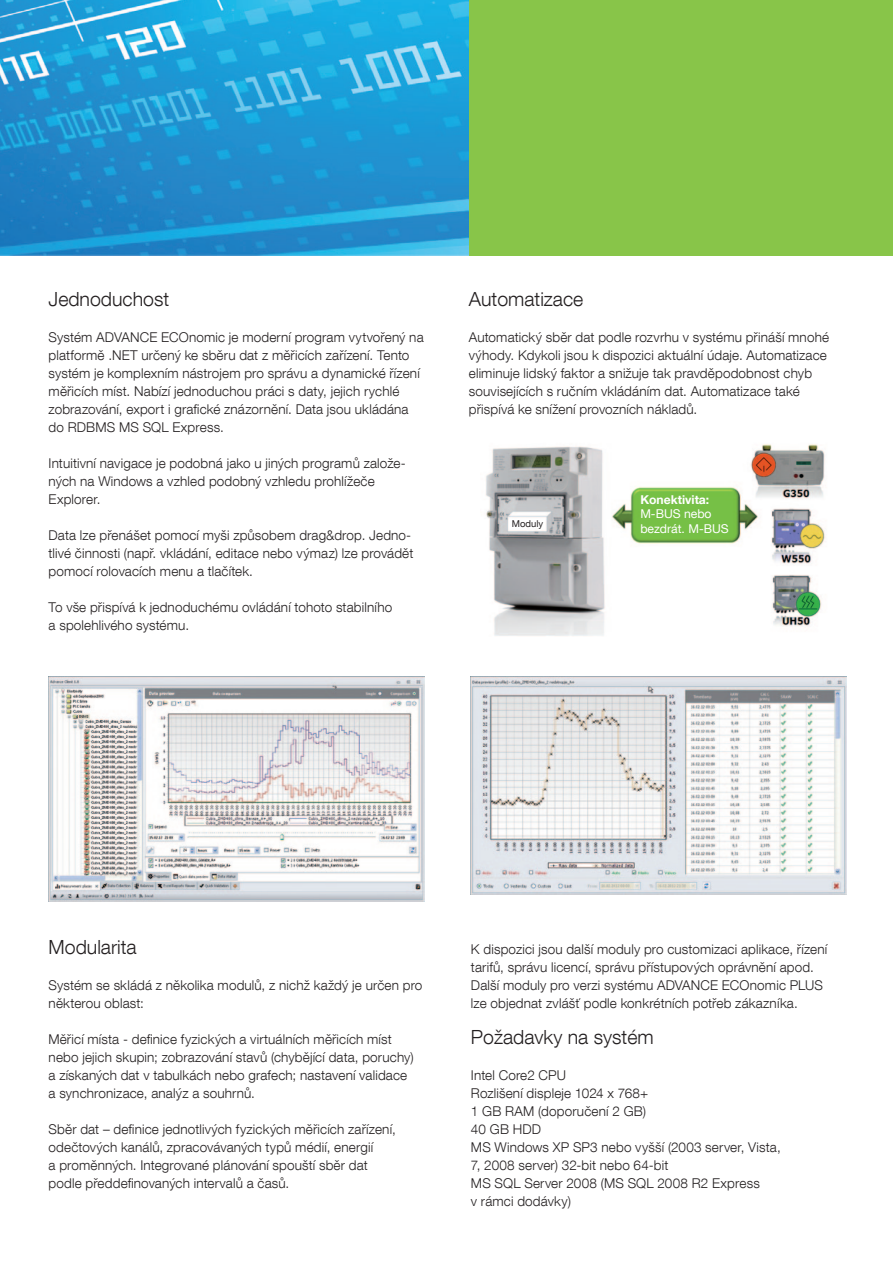
<style>
.page{position:relative;width:893px;height:1263px;background:#fff}
.page>*{position:absolute;margin:0;border:0;box-sizing:border-box;transform-origin:0 0}
.t1{font:300 19.5px "Helvetica Neue LT Com";color:#231f20}
.t2{font:300 13.5px/18px "Helvetica Neue LT Com";letter-spacing:.01em;color:#231f20}
.t3{font:12.15px/14.5px "Helvetica Neue LT Com";color:#fff}
.t4{font:700 12.15px "Helvetica Neue LT Com";color:#fff}
.t5{font:9.45px "Helvetica Neue LT Com";color:#231f20}
</style>
<div class="page">
<div style="left:469px;top:0;width:424px;height:256px;background:#88c549"></div>
<img style="left:485px;top:444px;width:340px;height:192px">
<img style="left:471px;top:676px;width:375px;height:218px">
<img style="left:49px;top:677px;width:375px;height:225px">
<img style="left:0;top:0;width:469px;height:256px">
<h1 class="t1" style="left:49px;top:287px;width:122px">Jednoduchost</h1>
<p class="t2" style="left:49px;top:328px;width:377px">Systém ADVANCE ECOnomic je moderní program vytvořený na platformě .NET určený ke sběru dat z měřicích zařízení. Tento systém je komplexním nástrojem pro správu a dynamické řízení měřicích míst. Nabízí jednoduchou práci s daty, jejich rychlé zobrazování, export i grafické znázornění. Data jsou ukládána do RDBMS MS SQL Express.</p>
<p class="t2" style="left:49px;top:454px;width:359px">Intuitivní navigace je podobná jako u jiných programů založe&shy;ných na Windows a vzhled podobný vzhledu prohlížeče<br>Explorer.</p>
<p class="t2" style="left:49px;top:526px;width:366px">Data lze přenášet pomocí myši způsobem drag&amp;drop. Jedno&shy;tlivé činnosti (např. vkládání, editace nebo výmaz) lze provádět pomocí rolovacích menu a tlačítek.</p>
<p class="t2" style="left:49px;top:598px;width:345px">To vše přispívá k jednoduchému ovládání tohoto stabilního a spolehlivého systému.</p>
<h1 class="t1" style="left:469px;top:287px;width:116px">Automatizace</h1>
<p class="t2" style="left:469px;top:328px;width:362px">Automatický sběr dat podle rozvrhu v systému přináší mnohé výhody. Kdykoli jsou k dispozici aktuální údaje. Automatizace eliminuje lidský faktor a snižuje tak pravděpodobnost chyb souvisejících s ručním vkládáním dat. Automatizace také přispívá ke snížení provozních nákladů.</p>
<p class="t5" style="left:512px;top:518px;width:33px">Moduly</p>
<p class="t4" style="left:640px;top:492px;width:71px">Konektivita:</p>
<p class="t3" style="left:640px;top:507px;width:90px">M-BUS nebo bezdrát. M-BUS</p>
<h1 class="t1" style="left:49px;top:935px;width:90px">Modularita</h1>
<p class="t2" style="left:49px;top:976px;width:375px">Systém se skládá z několika modulů, z nichž každý je určen pro některou oblast:</p>
<p class="t2" style="left:49px;top:1030px;width:367px">Měřicí místa - definice fyzických a virtuálních měřicích míst nebo jejich skupin; zobrazování stavů (chybějící data, poruchy) a získaných dat v tabulkách nebo grafech; nastavení validace a synchronizace, analýz a souhrnů.</p>
<p class="t2" style="left:49px;top:1120px;width:349px">Sběr dat – definice jednotlivých fyzických měřicích zařízení, odečtových kanálů, zpracovávaných typů médií, energií<br>a proměnných. Integrované plánování spouští sběr dat podle předdefinovaných intervalů a časů.</p>
<p class="t2" style="left:471px;top:940px;width:358px">K dispozici jsou další moduly pro customizaci aplikace, řízení tarifů, správu licencí, správu přístupových oprávnění apod.<br>Další moduly pro verzi systému ADVANCE ECOnomic PLUS lze objednat zvlášť podle konkrétních potřeb zákazníka.</p>
<h1 class="t1" style="left:471px;top:1025px;width:184px">Požadavky na systém</h1>
<p class="t2" style="left:471px;top:1066px;width:311px">Intel Core2 CPU<br>Rozlišení displeje 1024 x 768+<br>1 GB RAM (doporučení 2 GB)<br>40 GB HDD<br>MS Windows XP SP3 nebo vyšší (2003 server, Vista,<br>7, 2008 server) 32-bit nebo 64-bit<br>MS SQL Server 2008 (MS SQL 2008 R2 Express<br>v rámci dodávky)</p>
</div>
